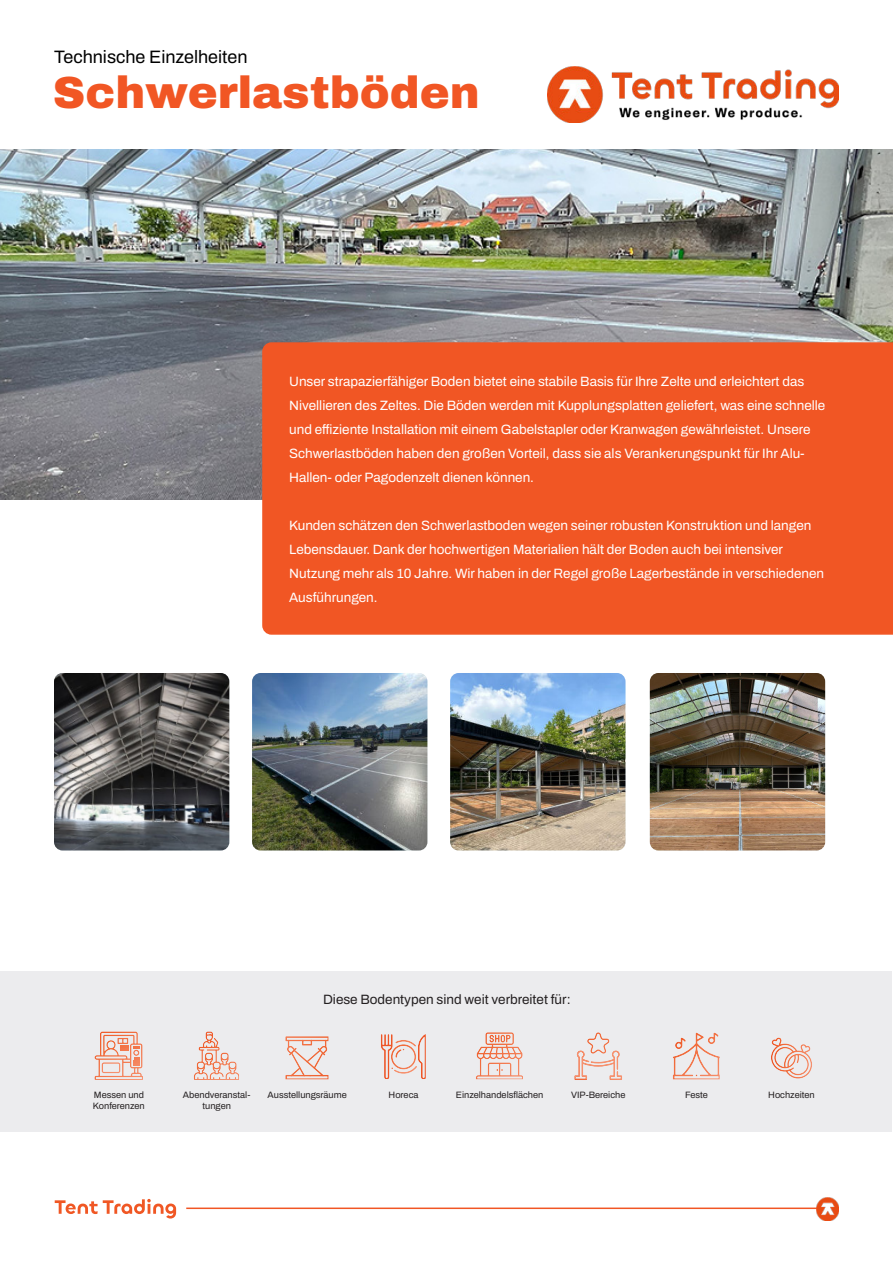
<style>
.page{position:relative;width:893px;height:1263px;background:#fff}
.page>*{position:absolute;margin:0;border:0;box-sizing:border-box;transform-origin:0 0}
.t1{font:900 45px "Archivo";color:#f15624}
.t2{font:18px "Archivo";color:#000}
.t3{font:13.5px/24px "Archivo";color:#fff}
.t4{font:13.5px "Archivo";color:#231f20}
.t5{font:9.3px/11.1px "Archivo";color:#231f20}
</style>
<div class="page">
<img style="left:0;top:150px;width:893px;height:350px">
<img style="left:548px;top:67px;width:291px;height:55px">
<svg style="left:54px;top:1199px;width:122px;height:20px"></svg>
<hr style="left:186px;top:1207px;width:634px;height:2px;background:#f15624">
<img style="left:816px;top:1198px;width:23px;height:22px">
<img style="left:252px;top:673px;width:175px;height:177px">
<img style="left:54px;top:673px;width:175px;height:177px">
<img style="left:450px;top:673px;width:175px;height:177px">
<img style="left:650px;top:673px;width:175px;height:177px">
<div style="left:262px;top:342px;width:631px;height:293px;background:#f15624"></div>
<div style="left:1px;top:971px;width:891px;height:160px;background:#ececee"></div>
<svg style="left:94px;top:1031px;width:49px;height:49px"></svg>
<svg style="left:194px;top:1031px;width:45px;height:49px"></svg>
<svg style="left:285px;top:1036px;width:44px;height:43px"></svg>
<svg style="left:381px;top:1034px;width:45px;height:45px"></svg>
<svg style="left:476px;top:1032px;width:47px;height:47px"></svg>
<svg style="left:574px;top:1032px;width:48px;height:48px"></svg>
<svg style="left:673px;top:1032px;width:47px;height:47px"></svg>
<svg style="left:771px;top:1037px;width:41px;height:42px"></svg>
<h2 class="t2" style="left:54px;top:48px;width:195px">Technische Einzelheiten</h2>
<h1 class="t1" style="left:53px;top:66px;width:428px">Schwerlastböden</h1>
<p class="t3" style="left:289px;top:369px;width:538px">Unser strapazierfähiger Boden bietet eine stabile Basis für Ihre Zelte und erleichtert das Nivellieren des Zeltes. Die Böden werden mit Kupplungsplatten geliefert, was eine schnelle und effiziente Installation mit einem Gabelstapler oder Kranwagen gewährleistet. Unsere Schwerlastböden haben den großen Vorteil, dass sie als Verankerungspunkt für Ihr Alu-Hallen- oder Pagodenzelt dienen können.</p>
<p class="t3" style="left:289px;top:513px;width:536px">Kunden schätzen den Schwerlastboden wegen seiner robusten Konstruktion und langen Lebensdauer. Dank der hochwertigen Materialien hält der Boden auch bei intensiver Nutzung mehr als 10 Jahre. Wir haben in der Regel große Lagerbestände in verschiedenen Ausführungen.</p>
<p class="t4" style="left:323px;top:993px;width:249px">Diese Bodentypen sind weit verbreitet für:</p>
<p class="t5" style="left:93px;top:1089px;width:53px">Messen und<br>Konferenzen</p>
<p class="t5" style="left:183px;top:1089px;width:69px;text-align:center">Abendveranstal&shy;tungen</p>
<p class="t5" style="left:268px;top:1089px;width:81px">Ausstellungsräume</p>
<p class="t5" style="left:389px;top:1089px;width:31px">Horeca</p>
<p class="t5" style="left:456px;top:1089px;width:89px">Einzelhandelsflächen</p>
<p class="t5" style="left:571px;top:1089px;width:56px">VIP-Bereiche</p>
<p class="t5" style="left:685px;top:1089px;width:24px">Feste</p>
<p class="t5" style="left:768px;top:1089px;width:48px">Hochzeiten</p>
</div>
